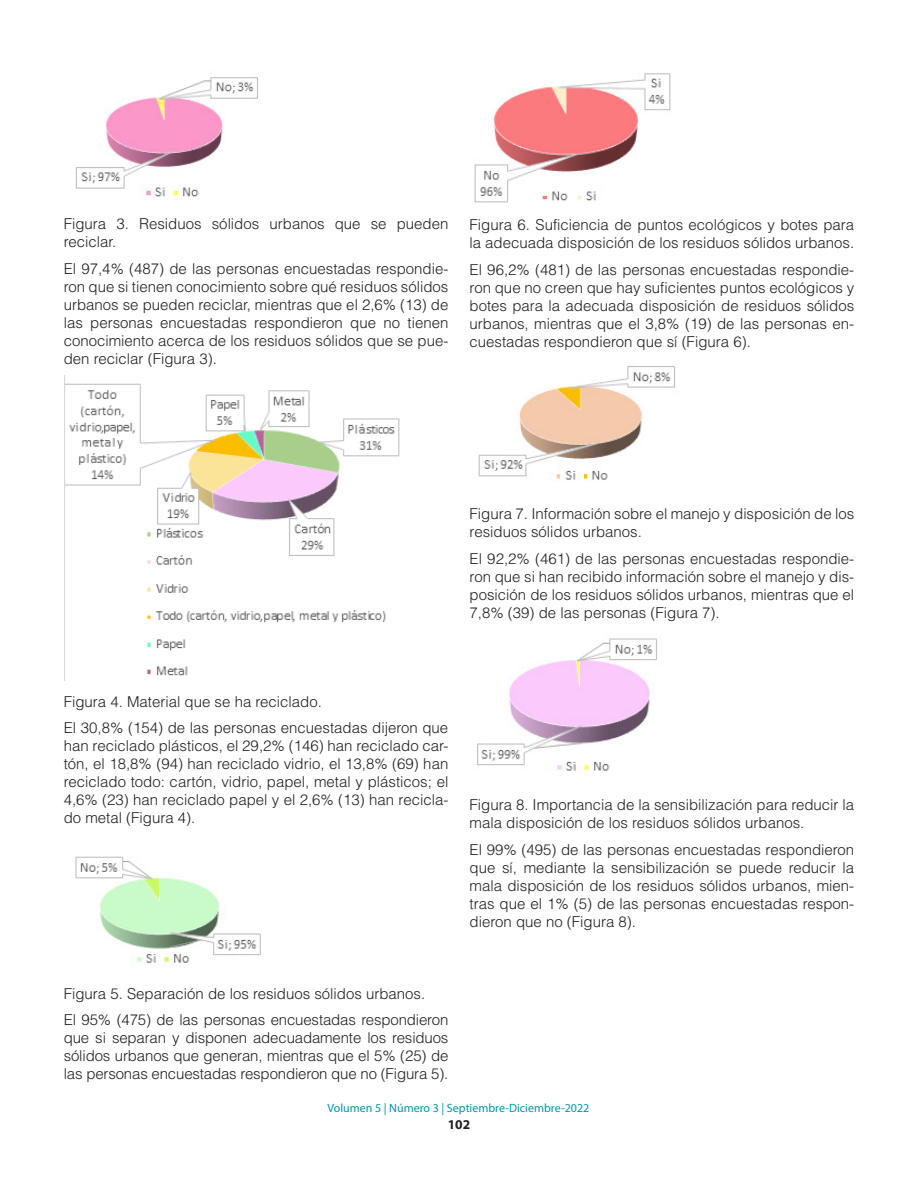
<style>
.page{position:relative;width:918px;height:1188px;background:#fff}
.page>*{position:absolute;margin:0;border:0;box-sizing:border-box;transform-origin:0 0}
.TEXTO{font:300 15px/18px "Helvetica LT Std";color:#231f20;text-align:justify}
.t1{font:700 13.5px "Myriad Pro";color:#231f20}
.t2{font:12px "Myriad Pro";color:#0096a5}
</style>
<div class="page">
<img style="left:75px;top:77px;width:183px;height:120px">
<img style="left:64px;top:375px;width:336px;height:305px">
<img style="left:75px;top:856px;width:186px;height:111px">
<img style="left:474px;top:73px;width:197px;height:130px">
<img style="left:478px;top:366px;width:198px;height:116px">
<img style="left:477px;top:638px;width:180px;height:133px">
<p class="TEXTO" style="left:64px;top:215px;width:386px">Figura 3. Residuos sólidos urbanos que se pueden reciclar.</p>
<p class="TEXTO" style="left:64px;top:259px;width:386px">El 97,4% (487) de las personas encuestadas respondie&shy;ron que si tienen conocimiento sobre qué residuos sólidos urbanos se pueden reciclar, mientras que el 2,6% (13) de las personas encuestadas respondieron que no tienen conocimiento acerca de los residuos sólidos que se pue&shy;den reciclar (Figura 3).</p>
<p class="TEXTO" style="left:470px;top:216px;width:386px">Figura 6. Suficiencia de puntos ecológicos y botes para la adecuada disposición de los residuos sólidos urbanos.</p>
<p class="TEXTO" style="left:470px;top:260px;width:386px">El 96,2% (481) de las personas encuestadas respondie&shy;ron que no creen que hay suficientes puntos ecológicos y botes para la adecuada disposición de residuos sólidos urbanos, mientras que el 3,8% (19) de las personas en&shy;cuestadas respondieron que sí (Figura 6).</p>
<p class="TEXTO" style="left:470px;top:505px;width:386px">Figura 7. Información sobre el manejo y disposición de los residuos sólidos urbanos.</p>
<p class="TEXTO" style="left:470px;top:549px;width:386px">El 92,2% (461) de las personas encuestadas respondie&shy;ron que si han recibido información sobre el manejo y dis&shy;posición de los residuos sólidos urbanos, mientras que el 7,8% (39) de las personas (Figura 7).</p>
<p class="TEXTO" style="left:64px;top:692px;width:260px">Figura 4. Material que se ha reciclado.</p>
<p class="TEXTO" style="left:64px;top:719px;width:386px">El 30,8% (154) de las personas encuestadas dijeron que han reciclado plásticos, el 29,2% (146) han reciclado car&shy;tón, el 18,8% (94) han reciclado vidrio, el 13,8% (69) han reciclado todo: cartón, vidrio, papel, metal y plásticos; el 4,6% (23) han reciclado papel y el 2,6% (13) han recicla&shy;do metal (Figura 4).</p>
<p class="TEXTO" style="left:470px;top:796px;width:386px">Figura 8. Importancia de la sensibilización para reducir la mala disposición de los residuos sólidos urbanos.</p>
<p class="TEXTO" style="left:470px;top:840px;width:386px">El 99% (495) de las personas encuestadas respondieron que sí, mediante la sensibilización se puede reducir la mala disposición de los residuos sólidos urbanos, mien&shy;tras que el 1% (5) de las personas encuestadas respon&shy;dieron que no (Figura 8).</p>
<p class="TEXTO" style="left:64px;top:984px;width:363px">Figura 5. Separación de los residuos sólidos urbanos.</p>
<p class="TEXTO" style="left:64px;top:1011px;width:386px">El 95% (475) de las personas encuestadas respondieron que si separan y disponen adecuadamente los residuos sólidos urbanos que generan, mientras que el 5% (25) de las personas encuestadas respondieron que no (Figura 5).</p>
<p class="t2" style="left:328px;top:1101px;width:263px">Volumen 5 | Número 3 | Septiembre-Diciembre-2022</p>
<p class="t1" style="left:448px;top:1116px;width:24px">102</p>
</div>
